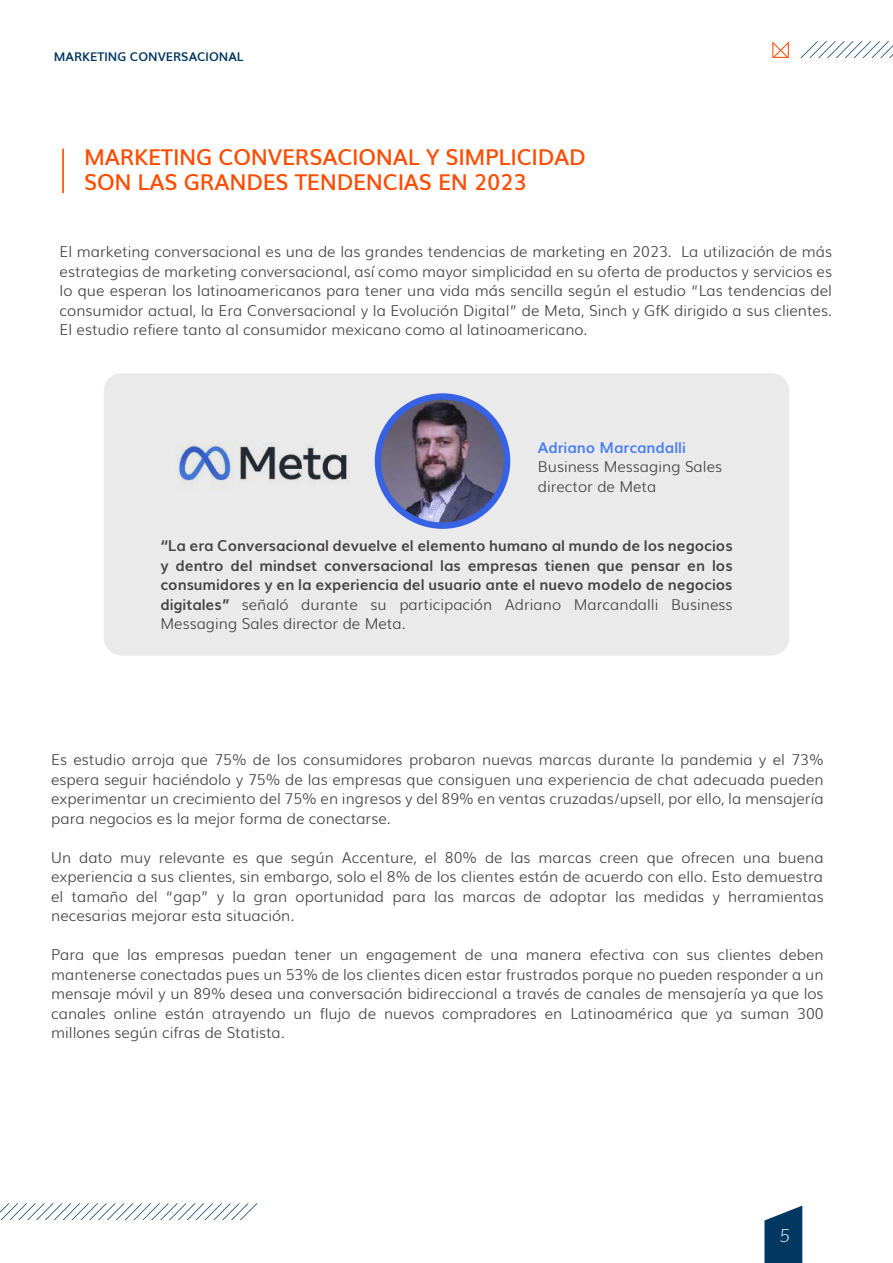
<style>
.page{position:relative;width:893px;height:1263px;background:#fff}
.page>*{position:absolute;margin:0;border:0;box-sizing:border-box;transform-origin:0 0}
.t1{font:600 21.9px/25.5px "Muli";letter-spacing:-.01em;color:#ff4c00}
.t2{font:italic 200 18px "Muli";color:#fff}
.t3{font:300 15px/19.5px "Muli";color:#444242;text-align:justify}
.t4{font:700 15px/19.5px "Muli";color:#444242;text-align:justify}
.t5{font:700 15px "Muli";color:#487ff4}
.t6{font:700 12px "Muli";color:#013760}
.s1{font-weight:300}
</style>
<div class="page">
<div style="left:104px;top:373px;width:685px;height:283px;background:#eaeaea;border-radius:18px"></div>
<hr style="left:62px;top:149px;width:2px;height:44px;background:#ff4c00">
<svg style="left:764px;top:1205px;width:38px;height:58px;background:#275578"></svg>
<svg style="left:772px;top:41px;width:17px;height:17px"></svg>
<svg style="left:0;top:1203px;width:258px;height:17px"></svg>
<svg style="left:800px;top:41px;width:93px;height:17px"></svg>
<div style="left:375px;top:393px;width:135px;height:136px;background:#3762e3;border-radius:50%"></div>
<img style="left:381px;top:400px;width:123px;height:122px;border-radius:61px">
<img style="left:176px;top:443px;width:173px;height:46px">
<p class="t6" style="left:54px;top:47px;width:191px">MARKETING CONVERSACIONAL</p>
<h1 class="t1" style="left:84px;top:142px;width:503px">MARKETING CONVERSACIONAL Y SIMPLICIDAD<br>SON LAS GRANDES TENDENCIAS EN 2023</h1>
<p class="t3" style="left:60px;top:241px;width:774px">El marketing conversacional es una de las grandes tendencias de marketing en 2023. La utilización de más estrategias de marketing conversacional, así como mayor simplicidad en su oferta de productos y servicios es lo que esperan los latinoamericanos para tener una vida más sencilla según el estudio “Las tendencias del consumidor actual, la Era Conversacional y la Evolución Digital” de Meta, Sinch y GfK dirigido a sus clientes.<br>El estudio refiere tanto al consumidor mexicano como al latinoamericano.</p>
<p class="t5" style="left:538px;top:435px;width:150px">Adriano Marcandalli</p>
<p class="t3" style="left:538px;top:456px;width:186px">Business Messaging Sales director de Meta</p>
<p class="t4" style="left:160px;top:535px;width:574px">“La era Conversacional devuelve el elemento humano al mundo de los negocios y dentro del mindset conversacional las empresas tienen que pensar en los consumidores y en la experiencia del usuario ante el nuevo modelo de negocios digitales” <span class="s1">señaló durante su participación Adriano Marcandalli Business Messaging Sales director de Meta.</span></p>
<p class="t3" style="left:51px;top:749px;width:774px">Es estudio arroja que 75% de los consumidores probaron nuevas marcas durante la pandemia y el 73% espera seguir haciéndolo y 75% de las empresas que consiguen una experiencia de chat adecuada pueden experimentar un crecimiento del 75% en ingresos y del 89% en ventas cruzadas/upsell, por ello, la mensajería para negocios es la mejor forma de conectarse.</p>
<p class="t3" style="left:51px;top:847px;width:774px">Un dato muy relevante es que según Accenture, el 80% de las marcas creen que ofrecen una buena experiencia a sus clientes, sin embargo, solo el 8% de los clientes están de acuerdo con ello. Esto demuestra el tamaño del “gap” y la gran oportunidad para las marcas de adoptar las medidas y herramientas necesarias mejorar esta situación.</p>
<p class="t3" style="left:51px;top:944px;width:774px">Para que las empresas puedan tener un engagement de una manera efectiva con sus clientes deben mantenerse conectadas pues un 53% de los clientes dicen estar frustrados porque no pueden responder a un mensaje móvil y un 89% desea una conversación bidireccional a través de canales de mensajería ya que los canales online están atrayendo un flujo de nuevos compradores en Latinoamérica que ya suman 300 millones según cifras de Statista.</p>
<p class="t2" style="left:780px;top:1221px;width:12px">5</p>
</div>
